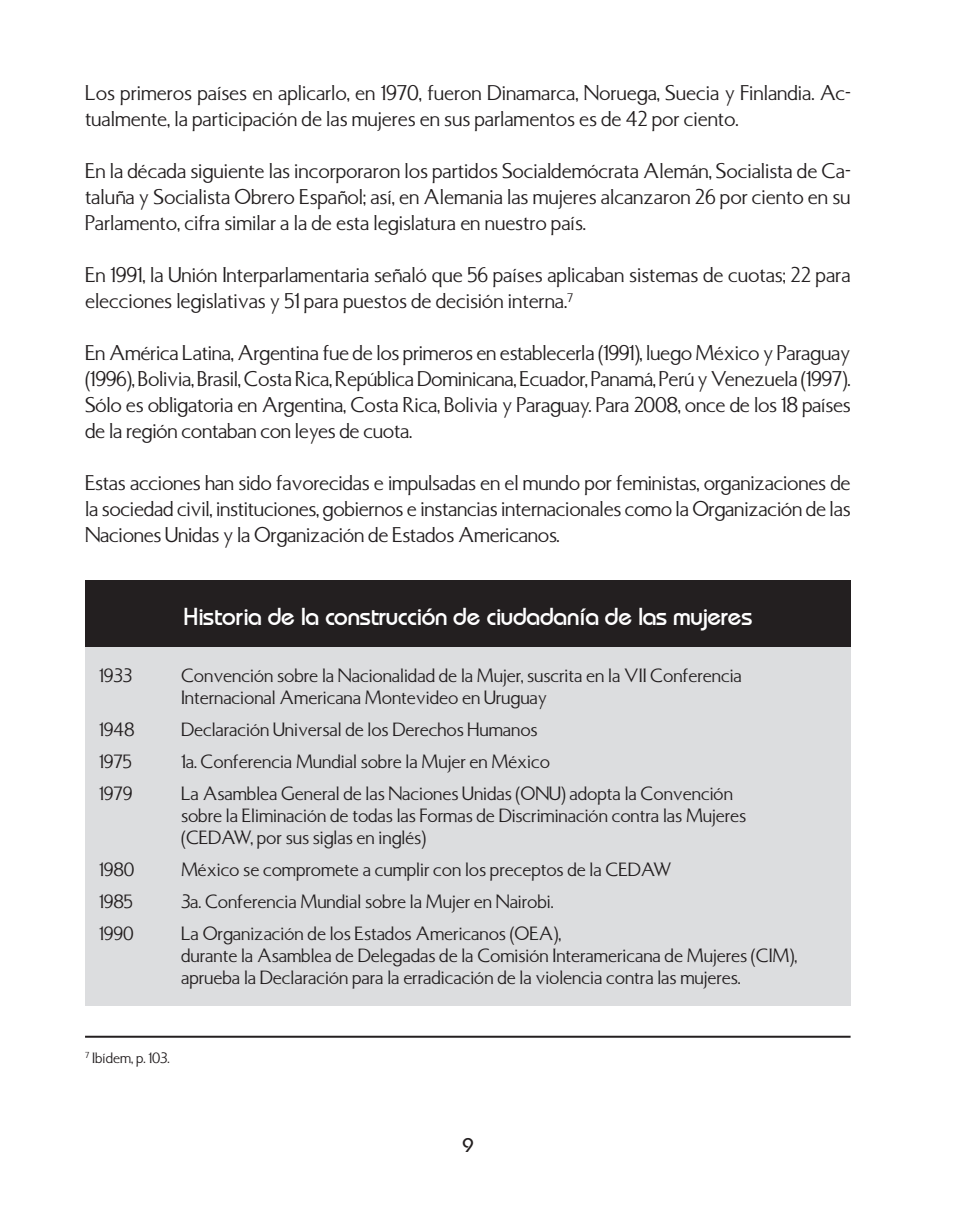
<style>
.page{position:relative;width:964px;height:1219px;background:#fff}
.page>*{position:absolute;margin:0;border:0;box-sizing:border-box;transform-origin:0 0}
.t1{font:800 22px "Unique";color:#fff}
.t2{font:20px/26px "Basilea";color:#231f20;text-align:justify}
.t3{font:18px/22px "Basilea";color:#231f20}
.t4{font:18px "Unique";color:#231f20}
.t5{font:14px "Basilea";color:#231f20}
</style>
<div class="page">
<hr style="left:85px;top:1036px;width:765px;height:2px;background:#231f20">
<div style="left:85px;top:580px;width:765px;height:426px;background:#dcdddf"></div>
<div style="left:85px;top:580px;width:765px;height:66px;background:#231f20"></div>
<p class="t2" style="left:85px;top:81px;width:767px">Los primeros países en aplicarlo, en 1970, fueron Dinamarca, Noruega, Suecia y Finlandia. Ac&shy;tualmente, la participación de las mujeres en sus parlamentos es de 42 por ciento.</p>
<p class="t2" style="left:85px;top:159px;width:767px">En la década siguiente las incorporaron los partidos Socialdemócrata Alemán, Socialista de Ca&shy;taluña y Socialista Obrero Español; así, en Alemania las mujeres alcanzaron 26 por ciento en su Parlamento, cifra similar a la de esta legislatura en nuestro país.</p>
<p class="t2" style="left:85px;top:263px;width:767px">En 1991, la Unión Interparlamentaria señaló que 56 países aplicaban sistemas de cuotas; 22 para elecciones legislativas y 51 para puestos de decisión interna.<sup>7</sup></p>
<p class="t2" style="left:85px;top:341px;width:767px">En América Latina, Argentina fue de los primeros en establecerla (1991), luego México y Paraguay (1996), Bolivia, Brasil, Costa Rica, República Dominicana, Ecuador, Panamá, Perú y Venezuela (1997).<br>Sólo es obligatoria en Argentina, Costa Rica, Bolivia y Paraguay. Para 2008, once de los 18 países de la región contaban con leyes de cuota.</p>
<p class="t2" style="left:85px;top:471px;width:767px">Estas acciones han sido favorecidas e impulsadas en el mundo por feministas, organizaciones de la sociedad civil, instituciones, gobiernos e instancias internacionales como la Organización de las Naciones Unidas y la Organización de Estados Americanos.</p>
<p class="t1" style="left:183px;top:602px;width:570px">Historia de la construcción de ciudadanía de las mujeres</p>
<p class="t3" style="left:99px;top:665px;width:34px">1933</p>
<p class="t3" style="left:181px;top:665px;width:562px">Convención sobre la Nacionalidad de la Mujer, suscrita en la VII Conferencia<br>Internacional Americana Montevideo en Uruguay</p>
<p class="t3" style="left:99px;top:719px;width:37px">1948</p>
<p class="t3" style="left:181px;top:719px;width:358px">Declaración Universal de los Derechos Humanos</p>
<p class="t3" style="left:99px;top:751px;width:34px">1975</p>
<p class="t3" style="left:181px;top:751px;width:370px">1a. Conferencia Mundial sobre la Mujer en México</p>
<p class="t3" style="left:99px;top:783px;width:35px">1979</p>
<p class="t3" style="left:181px;top:783px;width:567px">La Asamblea General de las Naciones Unidas (ONU) adopta la Convención sobre la Eliminación de todas las Formas de Discriminación contra las Mujeres (CEDAW, por sus siglas en inglés)</p>
<p class="t3" style="left:99px;top:859px;width:37px">1980</p>
<p class="t3" style="left:181px;top:859px;width:492px">México se compromete a cumplir con los preceptos de la CEDAW</p>
<p class="t3" style="left:99px;top:891px;width:35px">1985</p>
<p class="t3" style="left:181px;top:891px;width:374px">3a. Conferencia Mundial sobre la Mujer en Nairobi.</p>
<p class="t3" style="left:99px;top:923px;width:36px">1990</p>
<p class="t3" style="left:181px;top:923px;width:617px">La Organización de los Estados Americanos (OEA),<br>durante la Asamblea de Delegadas de la Comisión Interamericana de Mujeres (CIM), aprueba la Declaración para la erradicación de la violencia contra las mujeres.</p>
<p class="t5" style="left:85px;top:1050px;width:86px"><sup>7</sup> Ibídem, p. 103.</p>
<p class="t4" style="left:462px;top:1133px;width:12px">9</p>
</div>
